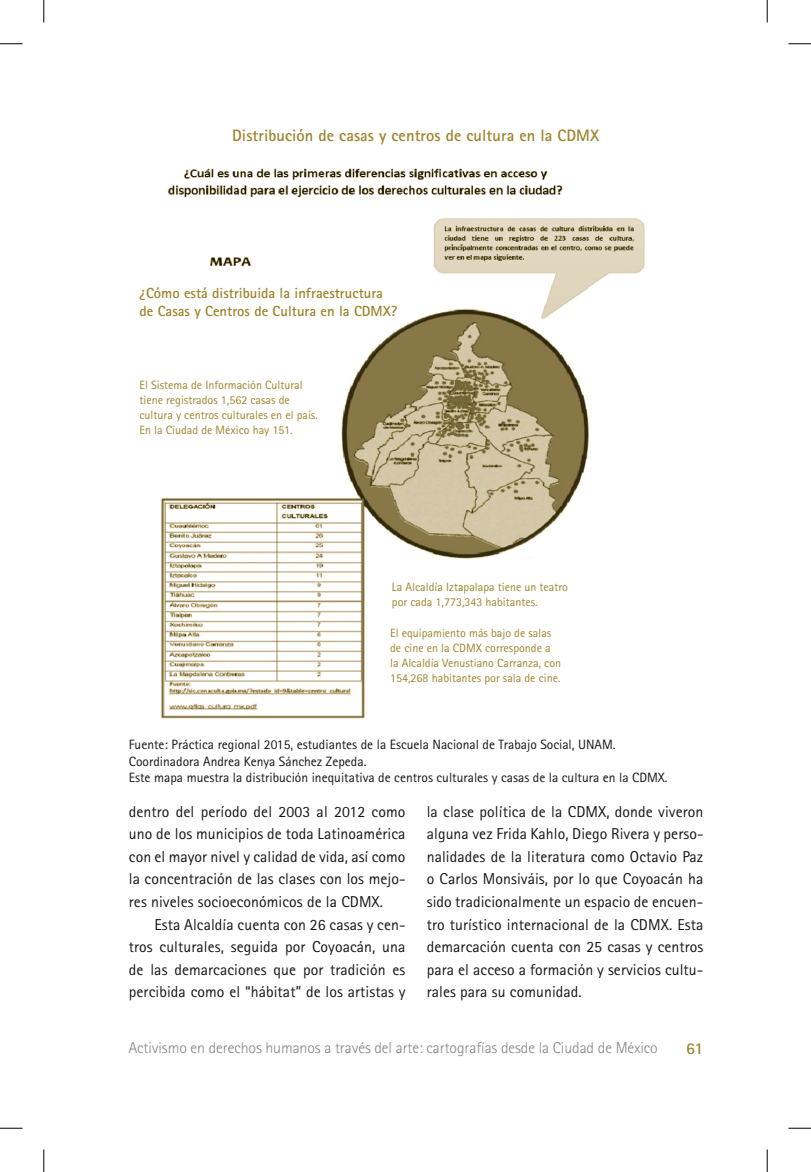
<style>
.page{position:relative;width:811px;height:1172px;background:#fff}
.page>*{position:absolute;margin:0;border:0;box-sizing:border-box;transform-origin:0 0}
.t1{font:700 16.5px "Rotis Sans Serif";letter-spacing:.005em;color:#9e832c}
.t2{font:15.75px/22.5px "Rotis Sans Serif";letter-spacing:.005em;color:#151616;text-align:justify}
.t3{font:300 15.75px "Rotis Sans Serif";letter-spacing:-.005em;color:#818281}
.t4{font:700 14.7px/18px "Rotis Sans Serif";color:#9e832c}
.t5{font:13.5px/16.5px "Rotis Sans Serif";color:#151616}
.t6{font:12px/15px "Rotis Sans Serif";color:#9e832c}
</style>
<div class="page">
<img style="left:161px;top:168px;width:484px;height:551px">
<svg style="left:0;top:44px;width:22px;height:1px"></svg>
<svg style="left:788px;top:44px;width:22px;height:1px"></svg>
<svg style="left:0;top:1128px;width:22px;height:1px"></svg>
<svg style="left:788px;top:1128px;width:22px;height:1px"></svg>
<svg style="left:44px;top:0;width:1px;height:23px"></svg>
<svg style="left:44px;top:1149px;width:1px;height:23px"></svg>
<svg style="left:766px;top:0;width:1px;height:23px"></svg>
<svg style="left:766px;top:1149px;width:1px;height:23px"></svg>
<p class="t1" style="left:232px;top:125px;width:368px">Distribución de casas y centros de cultura en la CDMX</p>
<p class="t4" style="left:139px;top:284px;width:259px">¿Cómo está distribuida la infraestructura de Casas y Centros de Cultura en la CDMX?</p>
<p class="t6" style="left:139px;top:377px;width:180px">El Sistema de Información Cultural tiene registrados 1,562 casas de cultura y centros culturales en el país.<br>En la Ciudad de México hay 151.</p>
<p class="t6" style="left:392px;top:580px;width:177px">La Alcaldía Iztapalapa tiene un teatro por cada 1,773,343 habitantes.</p>
<p class="t6" style="left:390px;top:625px;width:172px">El equipamiento más bajo de salas de cine en la CDMX corresponde a la Alcaldía Venustiano Carranza, con 154,268 habitantes por sala de cine.</p>
<p class="t5" style="left:129px;top:736px;width:540px">Fuente: Práctica regional 2015, estudiantes de la Escuela Nacional de Trabajo Social, UNAM.<br>Coordinadora Andrea Kenya Sánchez Zepeda.<br>Este mapa muestra la distribución inequitativa de centros culturales y casas de la cultura en la CDMX.</p>
<p class="t2" style="left:129px;top:800px;width:278px">dentro del período del 2003 al 2012 como uno de los municipios de toda Latinoamérica con el mayor nivel y calidad de vida, así como la concentración de las clases con los mejo&shy;res niveles socioeconómicos de la CDMX.</p>
<p class="t2" style="left:129px;top:913px;width:278px;text-indent:26px">Esta Alcaldía cuenta con 26 casas y cen&shy;tros culturales, seguida por Coyoacán, una de las demarcaciones que por tradición es percibida como el “hábitat” de los artistas y</p>
<p class="t2" style="left:426px;top:800px;width:278px">la clase política de la CDMX, donde viveron alguna vez Frida Kahlo, Diego Rivera y perso&shy;nalidades de la literatura como Octavio Paz o Carlos Monsiváis, por lo que Coyoacán ha sido tradicionalmente un espacio de encuen&shy;tro turístico internacional de la CDMX. Esta demarcación cuenta con 25 casas y centros para el acceso a formación y servicios cultu&shy;rales para su comunidad.</p>
<p class="t3" style="left:129px;top:1038px;width:530px">Activismo en derechos humanos a través del arte: cartografías desde la Ciudad de México</p>
<p class="t1" style="left:686px;top:1038px;width:19px">61</p>
</div>
